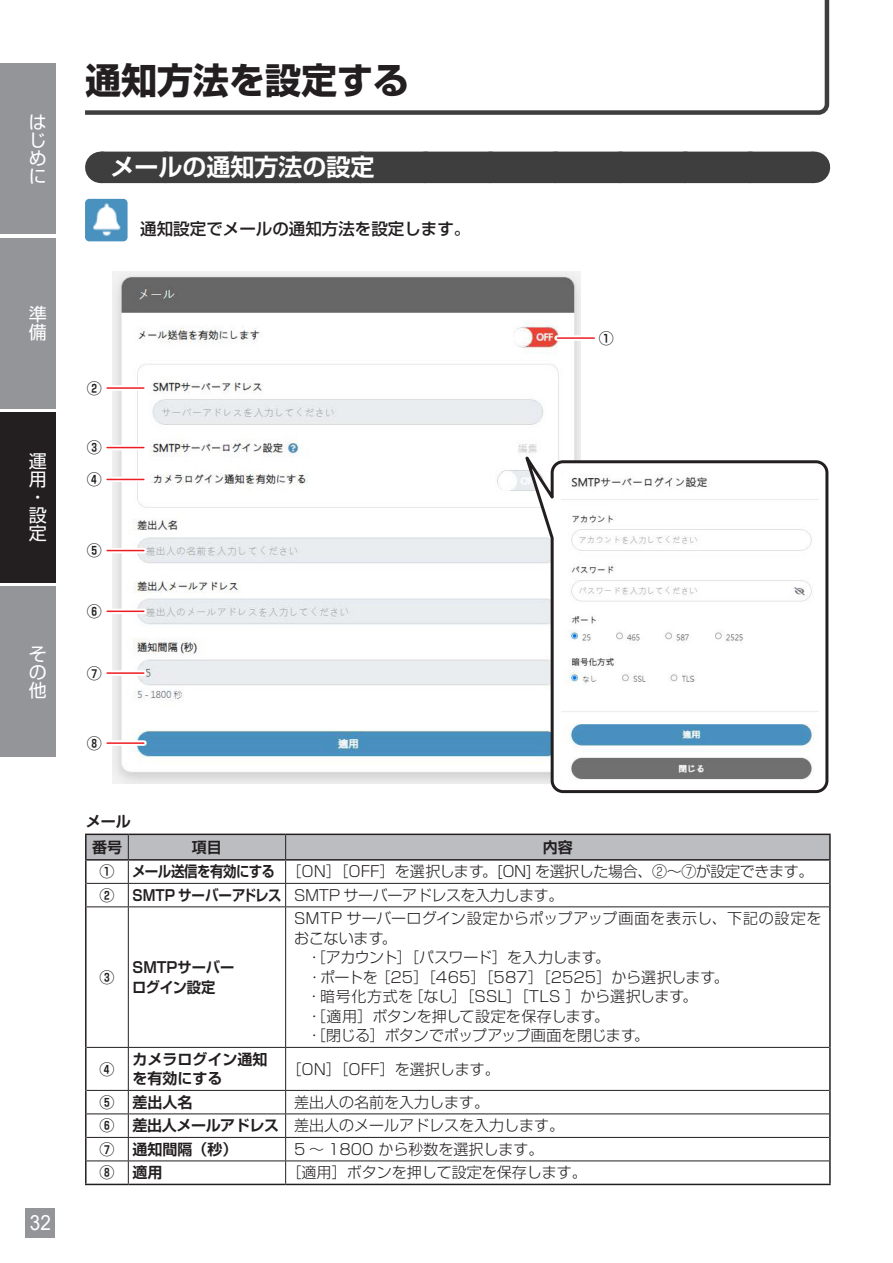
<style>
.page{position:relative;width:893px;height:1263px;background:#fff}
.page>*{position:absolute;margin:0;border:0;box-sizing:border-box;transform-origin:0 0}
.見出し_1{font:700 36px "Shin Go Pro";color:#231f20}
.見出し_2{font:700 24px "Shin Go Pro De";color:#fff}
.t1{font:21px "Arial";color:#fff;scale:.9 1}
.t2{font:18px/18px "Shin Go Pro";color:#fff;text-align:justify}
.本文10pt{font:500 16.5px "Shin Go Pro";color:#231f20}
.本文10pt-2{font:300 15px/19.5px "Shin Go Pro";color:#231f20}
.本文10pt-3{font:300 15px "Shin Go Pro";letter-spacing:-.025em;color:#231f20}
.本文10pt-4{font:700 15px/19.5px "Shin Go Pro De";color:#231f20}
.本文10pt-5{font:300 15px "Shin Go Pro";letter-spacing:-.035em;color:#231f20}
.本文10pt-6{font:700 15px "Shin Go Pro De";color:#231f20;scale:.95 1}
.本文10pt-7{font:700 15px "Shin Go Pro De";color:#231f20;scale:.9 1}
.本文10pt-8{font:700 15px "Shin Go Pro De";letter-spacing:-.04em;color:#231f20;scale:.9 1}
.本文10pt-9{font:700 15px "Shin Go Pro De";letter-spacing:-.025em;color:#231f20}
</style>
<div class="page">
<div style="left:0;top:64px;width:55px;height:170px;background:#939598"></div>
<div style="left:0;top:238px;width:55px;height:170px;background:#939598"></div>
<div style="left:0;top:412px;width:55px;height:171px;background:#231f20"></div>
<div style="left:0;top:587px;width:55px;height:170px;background:#939598"></div>
<svg style="left:85px;top:0;width:745px;height:115px"></svg>
<div style="left:26px;top:1208px;width:29px;height:29px;background:#939598"></div>
<div style="left:101px;top:152px;width:712px;height:31px;background:#3e3e3f"></div>
<hr style="left:813px;top:152px;width:1px;height:31px;background:#3e3e3f">
<img style="left:85px;top:199px;width:43px;height:42px">
<img style="left:113px;top:271px;width:467px;height:512px">
<div style="left:555px;top:335px;width:42px;height:6px;background:#fff"></div>
<hr style="left:557px;top:337px;width:37px;height:2px;background:#ee1d23">
<svg style="left:517px;top:438px;width:312px;height:356px"></svg>
<img style="left:561px;top:470px;width:257px;height:313px">
<svg style="left:106px;top:445px;width:41px;height:5px"></svg>
<hr style="left:107px;top:447px;width:37px;height:1px;background:#ee1d23">
<svg style="left:106px;top:477px;width:41px;height:5px"></svg>
<hr style="left:107px;top:479px;width:37px;height:1px;background:#ee1d23">
<svg style="left:106px;top:548px;width:41px;height:5px"></svg>
<hr style="left:107px;top:550px;width:37px;height:1px;background:#ee1d23">
<div style="left:104px;top:608px;width:43px;height:6px;background:#fff"></div>
<hr style="left:107px;top:610px;width:37px;height:2px;background:#ee1d23">
<div style="left:104px;top:670px;width:43px;height:6px;background:#fff"></div>
<hr style="left:107px;top:672px;width:37px;height:2px;background:#ee1d23">
<div style="left:104px;top:740px;width:43px;height:6px;background:#fff"></div>
<hr style="left:107px;top:742px;width:37px;height:2px;background:#ee1d23">
<div style="left:104px;top:385px;width:43px;height:6px;background:#fff"></div>
<hr style="left:107px;top:387px;width:37px;height:2px;background:#ee1d23">
<hr style="left:285px;top:907px;width:1px;height:140px;background:#231f20">
<hr style="left:285px;top:1048px;width:1px;height:42px;background:#231f20">
<svg style="left:285px;top:1091px;width:1px;height:93px"></svg>
<svg style="left:87px;top:835px;width:742px;height:71px"></svg>
<hr style="left:128px;top:907px;width:1px;height:140px;background:#231f20">
<hr style="left:128px;top:1048px;width:1px;height:42px;background:#231f20">
<svg style="left:128px;top:1091px;width:1px;height:93px"></svg>
<hr style="left:85px;top:833px;width:43px;height:2px;background:#231f20">
<hr style="left:128px;top:833px;width:158px;height:2px;background:#231f20">
<hr style="left:286px;top:833px;width:545px;height:2px;background:#231f20">
<hr style="left:85px;top:859px;width:43px;height:1px;background:#231f20">
<hr style="left:128px;top:859px;width:158px;height:1px;background:#231f20">
<hr style="left:286px;top:859px;width:545px;height:1px;background:#231f20">
<hr style="left:85px;top:835px;width:2px;height:24px;background:#231f20">
<hr style="left:829px;top:835px;width:2px;height:24px;background:#231f20">
<hr style="left:85px;top:860px;width:2px;height:23px;background:#231f20">
<hr style="left:829px;top:860px;width:2px;height:23px;background:#231f20">
<hr style="left:85px;top:883px;width:2px;height:24px;background:#231f20">
<hr style="left:829px;top:883px;width:2px;height:24px;background:#231f20">
<hr style="left:85px;top:907px;width:2px;height:140px;background:#231f20">
<hr style="left:829px;top:907px;width:2px;height:140px;background:#231f20">
<hr style="left:85px;top:1047px;width:2px;height:43px;background:#231f20">
<hr style="left:829px;top:1047px;width:2px;height:43px;background:#231f20">
<hr style="left:85px;top:1090px;width:2px;height:24px;background:#231f20">
<hr style="left:829px;top:1090px;width:2px;height:24px;background:#231f20">
<hr style="left:85px;top:1114px;width:2px;height:23px;background:#231f20">
<hr style="left:829px;top:1114px;width:2px;height:23px;background:#231f20">
<hr style="left:85px;top:1137px;width:2px;height:24px;background:#231f20">
<hr style="left:829px;top:1137px;width:2px;height:24px;background:#231f20">
<hr style="left:85px;top:1161px;width:2px;height:23px;background:#231f20">
<hr style="left:829px;top:1161px;width:2px;height:23px;background:#231f20">
<hr style="left:85px;top:1184px;width:43px;height:1px;background:#231f20">
<hr style="left:128px;top:1184px;width:158px;height:1px;background:#231f20">
<hr style="left:286px;top:1184px;width:545px;height:1px;background:#231f20">
<hr style="left:87px;top:883px;width:41px;height:1px;background:#231f20">
<hr style="left:128px;top:883px;width:158px;height:1px;background:#231f20">
<hr style="left:286px;top:883px;width:543px;height:1px;background:#231f20">
<hr style="left:87px;top:906px;width:41px;height:1px;background:#231f20">
<hr style="left:128px;top:906px;width:158px;height:1px;background:#231f20">
<hr style="left:286px;top:906px;width:543px;height:1px;background:#231f20">
<hr style="left:87px;top:1047px;width:41px;height:1px;background:#231f20">
<hr style="left:128px;top:1047px;width:158px;height:1px;background:#231f20">
<hr style="left:286px;top:1047px;width:543px;height:1px;background:#231f20">
<hr style="left:87px;top:1090px;width:41px;height:1px;background:#231f20">
<hr style="left:128px;top:1090px;width:158px;height:1px;background:#231f20">
<hr style="left:286px;top:1090px;width:543px;height:1px;background:#231f20">
<hr style="left:87px;top:1113px;width:41px;height:1px;background:#231f20">
<hr style="left:128px;top:1113px;width:158px;height:1px;background:#231f20">
<hr style="left:286px;top:1113px;width:543px;height:1px;background:#231f20">
<hr style="left:87px;top:1137px;width:41px;height:1px;background:#231f20">
<hr style="left:128px;top:1137px;width:158px;height:1px;background:#231f20">
<hr style="left:286px;top:1137px;width:543px;height:1px;background:#231f20">
<hr style="left:87px;top:1160px;width:41px;height:1px;background:#231f20">
<hr style="left:128px;top:1160px;width:158px;height:1px;background:#231f20">
<hr style="left:286px;top:1160px;width:543px;height:1px;background:#231f20">
<p class="t2" style="left:29px;top:111px;width:18px">はじめに</p>
<p class="t2" style="left:29px;top:303px;width:19px">準備</p>
<p class="t2" style="left:29px;top:450px;width:19px;text-align:left">運用・設定</p>
<p class="t2" style="left:29px;top:643px;width:19px">その他</p>
<h3 class="t1" style="left:30px;top:1208px;width:25px">32</h3>
<p class="見出し_1" style="left:85px;top:52px;width:325px">通知方法を設定する</p>
<p class="見出し_2" style="left:111px;top:148px;width:265px">メールの通知方法の設定</p>
<p class="本文10pt" style="left:140px;top:215px;width:332px">通知設定でメールの通知方法を設定します。</p>
<p class="本文10pt-4" style="left:87px;top:376px;width:16px">②</p>
<p class="本文10pt-4" style="left:87px;top:436px;width:16px">③</p>
<p class="本文10pt-4" style="left:87px;top:468px;width:16px">④</p>
<p class="本文10pt-4" style="left:87px;top:539px;width:16px">⑤</p>
<p class="本文10pt-4" style="left:87px;top:600px;width:16px">⑥</p>
<p class="本文10pt-4" style="left:87px;top:661px;width:16px">⑦</p>
<p class="本文10pt-4" style="left:87px;top:732px;width:16px">⑧</p>
<p class="本文10pt-4" style="left:599px;top:327px;width:16px">①</p>
<p class="本文10pt-4" style="left:86px;top:810px;width:46px">メール</p>
<p class="本文10pt-4" style="left:92px;top:835px;width:32px">番号</p>
<p class="本文10pt-4" style="left:192px;top:835px;width:31px">項目</p>
<p class="本文10pt-4" style="left:543px;top:835px;width:31px">内容</p>
<p class="本文10pt-4" style="left:100px;top:860px;width:16px">①</p>
<p class="本文10pt-8" style="left:132px;top:859px;width:160px">メール送信を有効にする</p>
<p class="本文10pt-3" style="left:287px;top:859px;width:528px">［ON］［OFF］を選択します。[ON] を選択した場合、②～⑦が設定できます。</p>
<p class="本文10pt-4" style="left:100px;top:883px;width:16px">②</p>
<p class="本文10pt-7" style="left:133px;top:883px;width:167px">SMTP サーバーアドレス</p>
<p class="本文10pt-3" style="left:294px;top:883px;width:271px">SMTP サーバーアドレスを入力します。</p>
<p class="本文10pt-4" style="left:100px;top:965px;width:16px">③</p>
<p class="本文10pt-6" style="left:133px;top:955px;width:109px">SMTPサーバー</p>
<p class="本文10pt-6" style="left:132px;top:974px;width:89px">ログイン設定</p>
<p class="本文10pt-2" style="left:294px;top:907px;width:529px">SMTP サーバーログイン設定からポップアップ画面を表示し、下記の設定をおこないます。</p>
<p class="本文10pt-5" style="left:307px;top:945px;width:305px">・［アカウント］［パスワード］を入力します。</p>
<p class="本文10pt-2" style="left:307px;top:965px;width:423px">・ポートを［25］［465］［587］［2525］から選択します。</p>
<p class="本文10pt-2" style="left:307px;top:985px;width:393px">・暗号化方式を［なし］［SSL］［TLS ］から選択します。</p>
<p class="本文10pt-2" style="left:307px;top:1004px;width:304px">・［適用］ボタンを押して設定を保存します。</p>
<p class="本文10pt-2" style="left:307px;top:1024px;width:344px">・［閉じる］ボタンでポップアップ画面を閉じます。</p>
<p class="本文10pt-4" style="left:100px;top:1057px;width:16px">④</p>
<p class="本文10pt-4" style="left:133px;top:1047px;width:136px">カメラログイン通知を有効にする</p>
<p class="本文10pt-2" style="left:287px;top:1057px;width:215px">［ON］［OFF］を選択します。</p>
<p class="本文10pt-4" style="left:100px;top:1090px;width:16px">⑤</p>
<p class="本文10pt-4" style="left:133px;top:1090px;width:61px">差出人名</p>
<p class="本文10pt-2" style="left:294px;top:1090px;width:197px">差出人の名前を入力します。</p>
<p class="本文10pt-4" style="left:100px;top:1114px;width:16px">⑥</p>
<p class="本文10pt-9" style="left:133px;top:1113px;width:148px">差出人メールアドレス</p>
<p class="本文10pt-2" style="left:294px;top:1114px;width:272px">差出人のメールアドレスを入力します。</p>
<p class="本文10pt-4" style="left:100px;top:1137px;width:16px">⑦</p>
<p class="本文10pt-4" style="left:133px;top:1137px;width:106px">通知間隔（秒）</p>
<p class="本文10pt-2" style="left:294px;top:1137px;width:251px">5 ～ 1800 から秒数を選択します。</p>
<p class="本文10pt-4" style="left:100px;top:1161px;width:16px">⑧</p>
<p class="本文10pt-4" style="left:133px;top:1161px;width:31px">適用</p>
<p class="本文10pt-2" style="left:287px;top:1161px;width:302px">［適用］ボタンを押して設定を保存します。</p>
</div>
